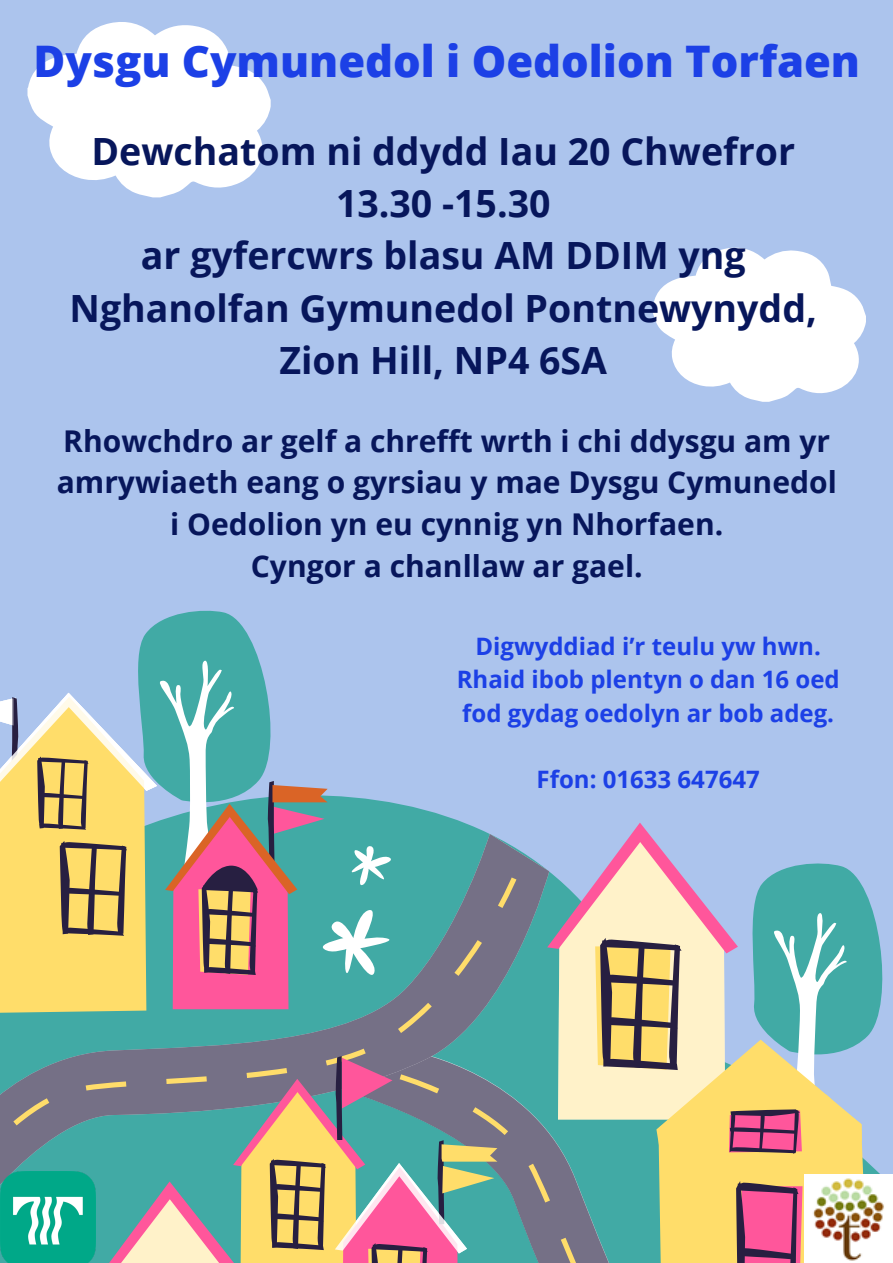
<style>
.page{position:relative;width:893px;height:1263px;background:#acc4ed}
.page>*{position:absolute;margin:0;border:0;box-sizing:border-box;transform-origin:0 0}
.t1{font:800 43.5px "Open Sans";color:#1c40e6}
.t2{font:700 37.5px/52.3px "Open Sans";color:#07165b;text-align:center}
.t3{font:700 30px/41.6px "Open Sans";color:#07165b;text-align:center}
.t4{font:700 24px/33.2px "Open Sans";color:#1c40e6;text-align:center}
</style>
<div class="page">
<svg style="left:397px;top:834px;width:150px;height:240px;background:#559da2"></svg>
<svg style="left:497px;top:1074px;width:50px;height:189px;background:#618c93"></svg>
<svg style="left:0;top:877px;width:516px;height:307px;background:#5f8f94"></svg>
<svg style="left:547px;top:823px;width:336px;height:440px"></svg>
<svg style="left:85px;top:1056px;width:412px;height:207px;background:#909a90"></svg>
<svg style="left:0;top:610px;width:397px;height:399px"></svg>
<svg style="left:652px;top:248px;width:214px;height:154px"></svg>
<svg style="left:27px;top:22px;width:244px;height:175px"></svg>
<img style="left:804px;top:1174px;width:89px;height:89px">
<img style="left:0;top:1172px;width:95px;height:91px">
<h1 class="t1" style="left:33px;top:31px;width:828px">Dysgu Cymunedol i Oedolion Torfaen</h1>
<p class="t2" style="left:70px;top:124px;width:749px">Dewchatom ni ddydd Iau 20 Chwefror<br>13.30 -15.30<br>ar gyfercwrs blasu AM DDIM yng<br>Nghanolfan Gymunedol Pontnewynydd,<br>Zion Hill, NP4 6SA</p>
<p class="t3" style="left:57px;top:419px;width:781px">Rhowchdro ar gelf a chrefft wrth i chi ddysgu am yr amrywiaeth eang o gyrsiau y mae Dysgu Cymunedol i Oedolion yn eu cynnig yn Nhorfaen.<br>Cyngor a chanllaw ar gael.</p>
<p class="t4" style="left:457px;top:629px;width:384px">Digwyddiad i’r teulu yw hwn.<br>Rhaid ibob plentyn o dan 16 oed fod gydag oedolyn ar bob adeg.</p>
<p class="t4" style="left:536px;top:762px;width:225px">Ffon: 01633 647647</p>
</div>
